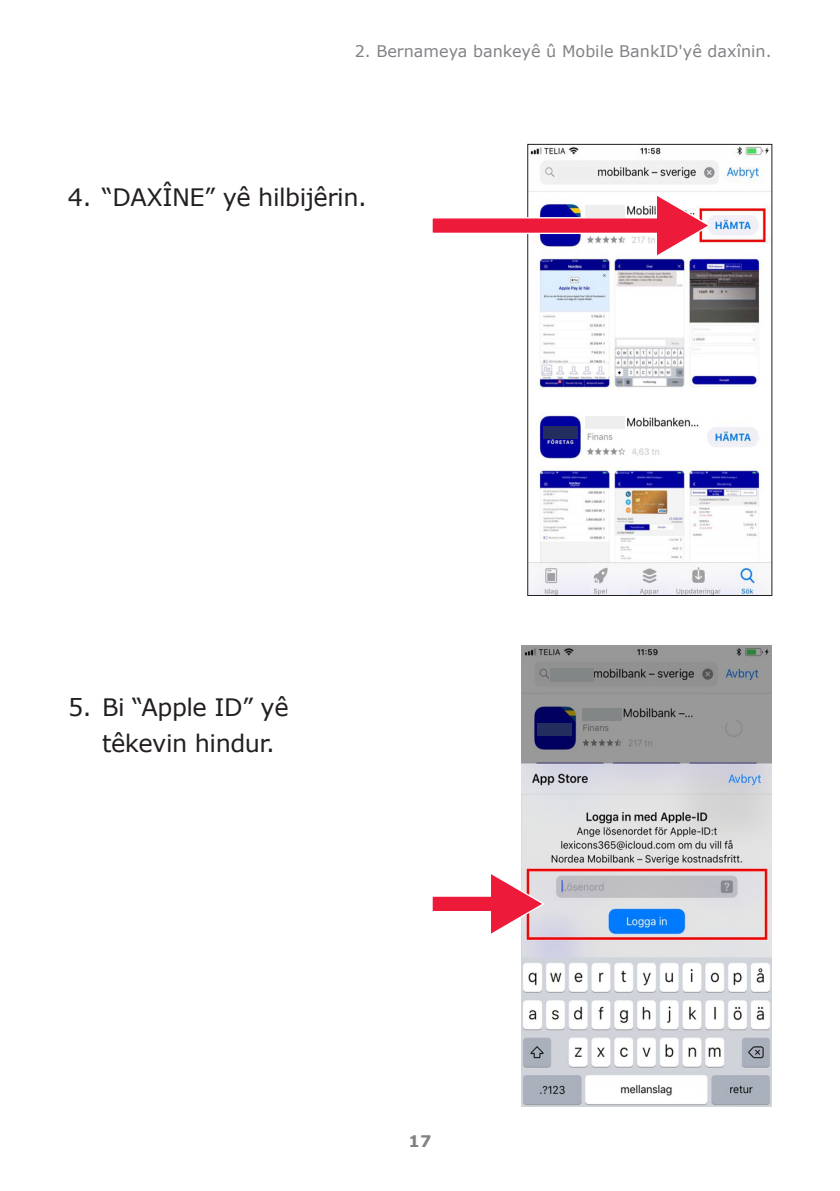
<style>
.page{position:relative;width:840px;height:1191px;background:#fff}
.page>*{position:absolute;margin:0;border:0;box-sizing:border-box;transform-origin:0 0}
.t1{font:24px/36px "Verdana";letter-spacing:-.02em;color:#231f20}
.t2{font:16px "Verdana";color:#808285}
.t3{font:700 16px "Verdana";color:#808285}
</style>
<div class="page">
<img style="left:529px;top:146px;width:241px;height:448px">
<div style="left:527px;top:144px;width:245px;height:452px;border:1px solid #231f20"></div>
<img style="left:521px;top:646px;width:250px;height:460px">
<svg style="left:432px;top:192px;width:279px;height:67px"></svg>
<svg style="left:432px;top:870px;width:114px;height:67px"></svg>
<div style="left:549px;top:668px;width:44px;height:13px;background:#828686"></div>
<div style="left:537px;top:723px;width:34px;height:12px;background:#232d5e"></div>
<div style="left:543px;top:426px;width:34px;height:13px;background:#232d5e"></div>
<div style="left:585px;top:417px;width:39px;height:12px;background:#eee"></div>
<div style="left:585px;top:205px;width:39px;height:13px;background:#eee"></div>
<div style="left:557px;top:168px;width:39px;height:12px;background:#eee"></div>
<div style="left:581px;top:708px;width:40px;height:12px;background:#828686"></div>
<p class="t2" style="left:354px;top:40px;width:418px">2. Bernameya bankeyê û Mobile BankID'yê daxînin.</p>
<p class="t1" style="left:68px;top:178px;width:300px">4. “DAXÎNE” yê hilbijêrin.</p>
<p class="t1" style="left:102px;top:689px;width:188px;text-indent:-34px">5. Bi “Apple ID” yê têkevin hindur.</p>
<p class="t3" style="left:408px;top:1129px;width:24px">17</p>
</div>
